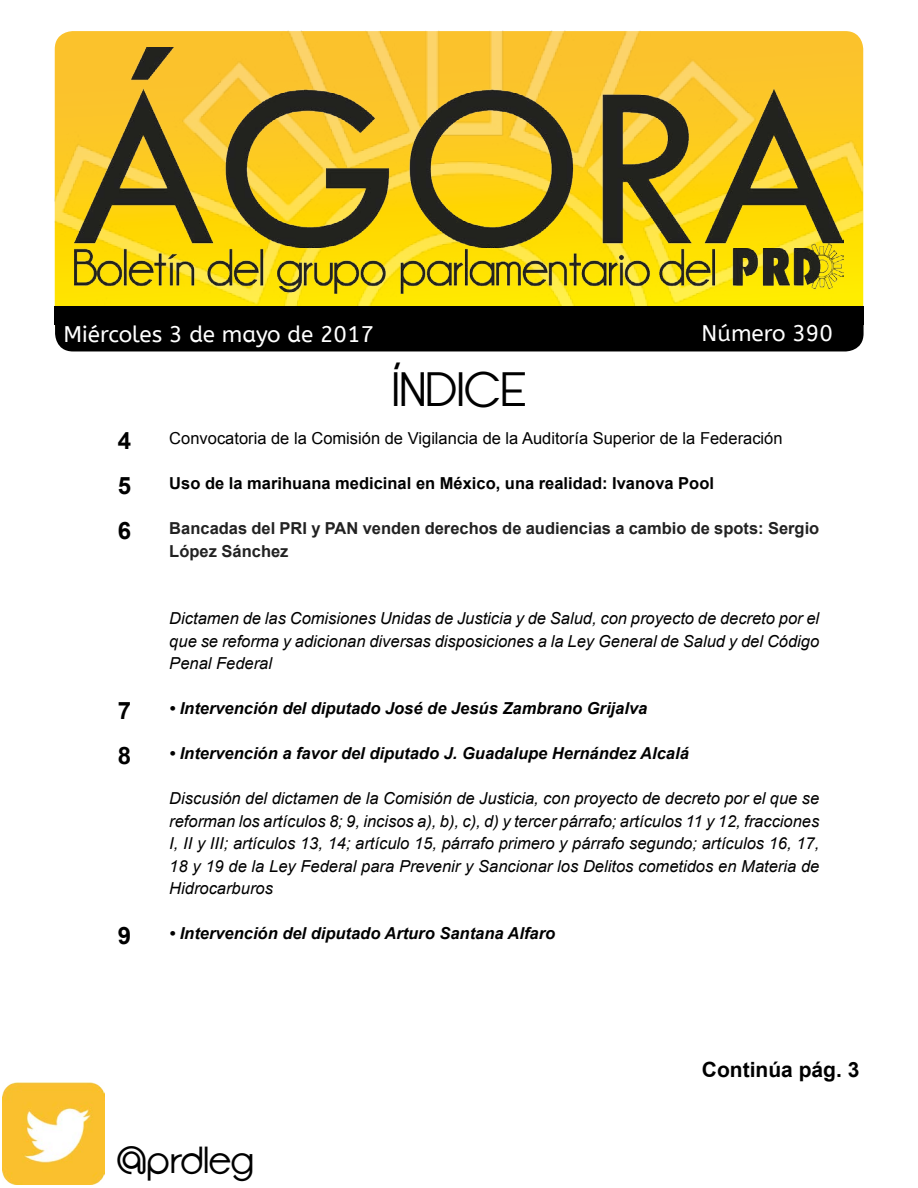
<style>
.page{position:relative;width:918px;height:1188px;background:#fff}
.page>*{position:absolute;margin:0;border:0;box-sizing:border-box;transform-origin:0 0}
.t1{font:48px "Opificio";color:#000}
.t2{font:37.5px "Opificio";color:#000}
.t3{font:700 24px/45px "Arial";color:#000;text-align:justify}
.t4{font:22.5px "A Bee Zee";color:#fff}
.t5{font:700 21px "Arial";color:#000}
.t6{font:italic 16.5px/22.5px "Arial";color:#000;text-align:justify}
.t7{font:italic 700 16.5px "Arial";color:#000}
.t8{font:700 16.5px/22.5px "Arial";color:#222}
.t9{font:16.5px "Arial";color:#000}
.t10{font:700 16.5px "Arial";color:#000}
</style>
<div class="page">
<img style="left:54px;top:30px;width:808px;height:285px">
<div style="left:55px;top:306px;width:809px;height:45px;background:#000;border-radius:18px"></div>
<img style="left:75px;top:48px;width:768px;height:245px">
<div style="left:55px;top:306px;width:809px;height:18px;background:#000"></div>
<img style="left:2px;top:1082px;width:103px;height:103px">
<h3 class="t4" style="left:63px;top:321px;width:312px">Miércoles 3 de mayo de 2017</h3>
<h3 class="t4" style="left:702px;top:320px;width:133px">Número 390</h3>
<h3 class="t3" style="left:118px;top:419px;width:15px">4<br>5<br>6</h3>
<h3 class="t3" style="left:118px;top:689px;width:15px">7<br>8</h3>
<h3 class="t3" style="left:118px;top:914px;width:15px">9</h3>
<h1 class="t1" style="left:392px;top:363px;width:135px">ÍNDICE</h1>
<p class="t9" style="left:169px;top:427px;width:615px">Convocatoria de la Comisión de Vigilancia de la Auditoría Superior de la Federación</p>
<p class="t10" style="left:169px;top:472px;width:546px">Uso de la marihuana medicinal en México, una realidad: Ivanova Pool</p>
<p class="t8" style="left:169px;top:517px;width:652px">Bancadas del PRI y PAN venden derechos de audiencias a cambio de spots: Sergio<br>López Sánchez</p>
<p class="t6" style="left:169px;top:607px;width:651px">Dictamen de las Comisiones Unidas de Justicia y de Salud, con proyecto de decreto por el que se reforma y adicionan diversas disposiciones a la Ley General de Salud y del Código Penal Federal</p>
<p class="t7" style="left:169px;top:697px;width:480px">• Intervención del diputado José de Jesús Zambrano Grijalva</p>
<p class="t7" style="left:169px;top:742px;width:521px">• Intervención a favor del diputado J. Guadalupe Hernández Alcalá</p>
<p class="t6" style="left:169px;top:787px;width:652px">Discusión del dictamen de la Comisión de Justicia, con proyecto de decreto por el que se reforman los artículos 8; 9, incisos a), b), c), d) y tercer párrafo; artículos 11 y 12, fracciones I, II y III; artículos 13, 14; artículo 15, párrafo primero y párrafo segundo; artículos 16, 17, 18 y 19 de la Ley Federal para Prevenir y Sancionar los Delitos cometidos en Materia de Hidrocarburos</p>
<p class="t7" style="left:169px;top:922px;width:387px">• Intervención del diputado Arturo Santana Alfaro</p>
<p class="t5" style="left:702px;top:1056px;width:159px">Continúa pág. 3</p>
<h2 class="t2" style="left:117px;top:1139px;width:139px">@prdleg</h2>
</div>
